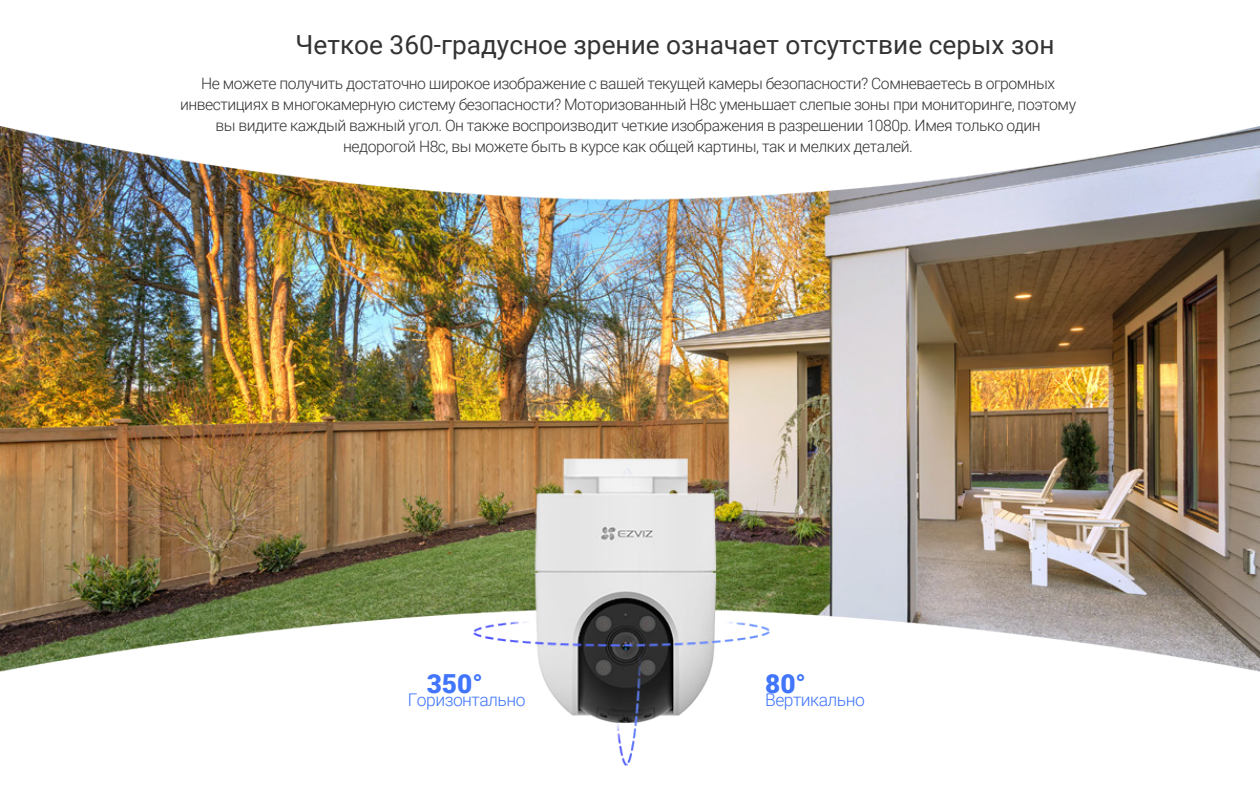
<style>
.page{position:relative;width:1260px;height:788px;background:#fff}
.page>*{position:absolute;margin:0;border:0;box-sizing:border-box;transform-origin:0 0}
.t1{font:26.25px "Roboto";color:#333}
.t2{font:900 26.25px "Roboto";color:#4075fc}
.t3{font:300 17.5px "Roboto";letter-spacing:-.03em;color:#4075fc}
.t4{font:300 15.75px/21px "Roboto";letter-spacing:-.03em;color:#333;text-align:center}
</style>
<div class="page">
<img style="left:0;top:127px;width:1260px;height:638px">
<h1 class="t1" style="left:296px;top:27px;width:760px">Четкое 360-градусное зрение означает отсутствие серых зон</h1>
<p class="t4" style="left:180px;top:72px;width:898px">Не можете получить достаточно широкое изображение с вашей текущей камеры безопасности? Сомневаетесь в огромных инвестициях в многокамерную систему безопасности? Моторизованный H8c уменьшает слепые зоны при мониторинге, поэтому вы видите каждый важный угол. Он также воспроизводит четкие изображения в разрешении 1080p. Имея только один недорогой H8c, вы можете быть в курсе как общей картины, так и мелких деталей.</p>
<h1 class="t2" style="left:427px;top:664px;width:58px">350°</h1>
<p class="t3" style="left:408px;top:687px;width:119px">Горизонтально</p>
<h1 class="t2" style="left:765px;top:664px;width:42px">80°</h1>
<p class="t3" style="left:765px;top:687px;width:101px">Вертикально</p>
</div>
